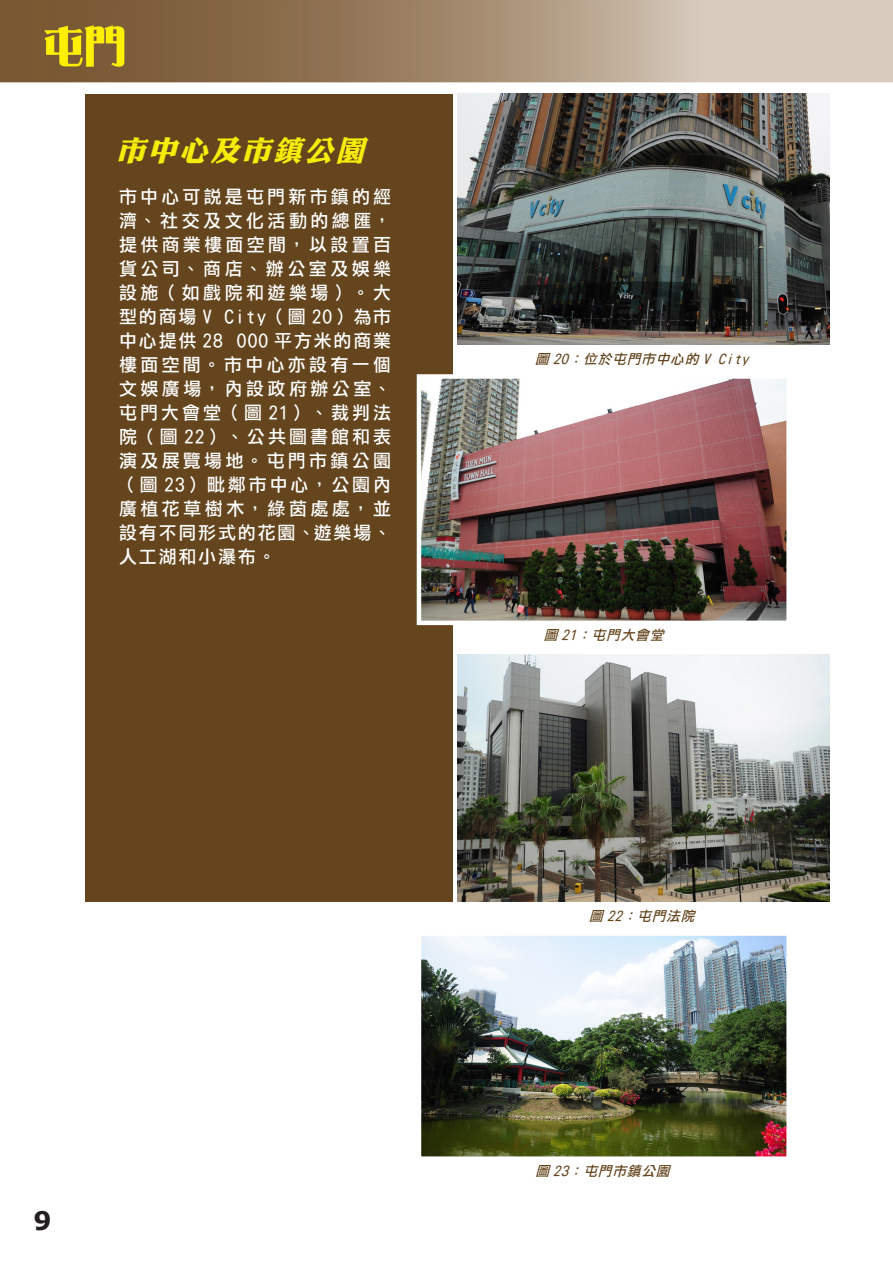
<style>
.page{position:relative;width:893px;height:1263px;background:#fff}
.page>*{position:absolute;margin:0;border:0;box-sizing:border-box;transform-origin:0 0}
.Sub_Title_tc{font:italic 28.5px "DF Li King Hei W8 WIN BF";color:#f6ec0c}
.t1{font:700 25.5px "Verdana";color:#231f20}
.text_tc{font:18px/24px "DF Li Hei Md WIN BF";letter-spacing:.16em;color:#fff;text-align:justify}
.cap_tc{font:italic 13.5px "DF Li Hei Md WIN BF";color:#64451d}
</style>
<div class="page">
<img style="left:0;top:0;width:893px;height:83px">
<img style="left:457px;top:94px;width:372px;height:250px">
<img style="left:457px;top:655px;width:372px;height:246px">
<div style="left:85px;top:94px;width:368px;height:807px;background:#64451d"></div>
<img style="left:422px;top:379px;width:364px;height:241px">
<div style="left:417px;top:374px;width:374px;height:251px;border:4px solid #fff"></div>
<img style="left:422px;top:936px;width:364px;height:220px">
<div style="left:417px;top:931px;width:374px;height:230px;border:4px solid #fff"></div>
<p class="Sub_Title_tc" style="left:117px;top:136px;width:257px">市中心及市鎮公園</p>
<p class="text_tc" style="left:119px;top:185px;width:274px">市中心可說是屯門新市鎮的經濟、社交及文化活動的總匯，提供商業樓面空間，以設置百貨公司、商店、辦公室及娛樂設施（如戲院和遊樂場）。大型的商場 V City（圖 20）為市中心提供 28 000 平方米的商業樓面空間。市中心亦設有一個文娛廣場，內設政府辦公室、屯門大會堂（圖 21）、裁判法院（圖 22）、公共圖書館和表演及展覽場地。屯門市鎮公園（圖 23）毗鄰市中心，公園內廣植花草樹木，綠茵處處，並設有不同形式的花園、遊樂場、人工湖和小瀑布。</p>
<h2 class="t1" style="left:33px;top:1202px;width:20px">9</h2>
<p class="cap_tc" style="left:536px;top:352px;width:218px">圖 20：位於屯門市中心的 V City</p>
<p class="cap_tc" style="left:544px;top:629px;width:125px">圖 21：屯門大會堂</p>
<p class="cap_tc" style="left:590px;top:909px;width:110px">圖 22：屯門法院</p>
<p class="cap_tc" style="left:536px;top:1164px;width:139px">圖 23：屯門市鎮公園</p>
</div>
